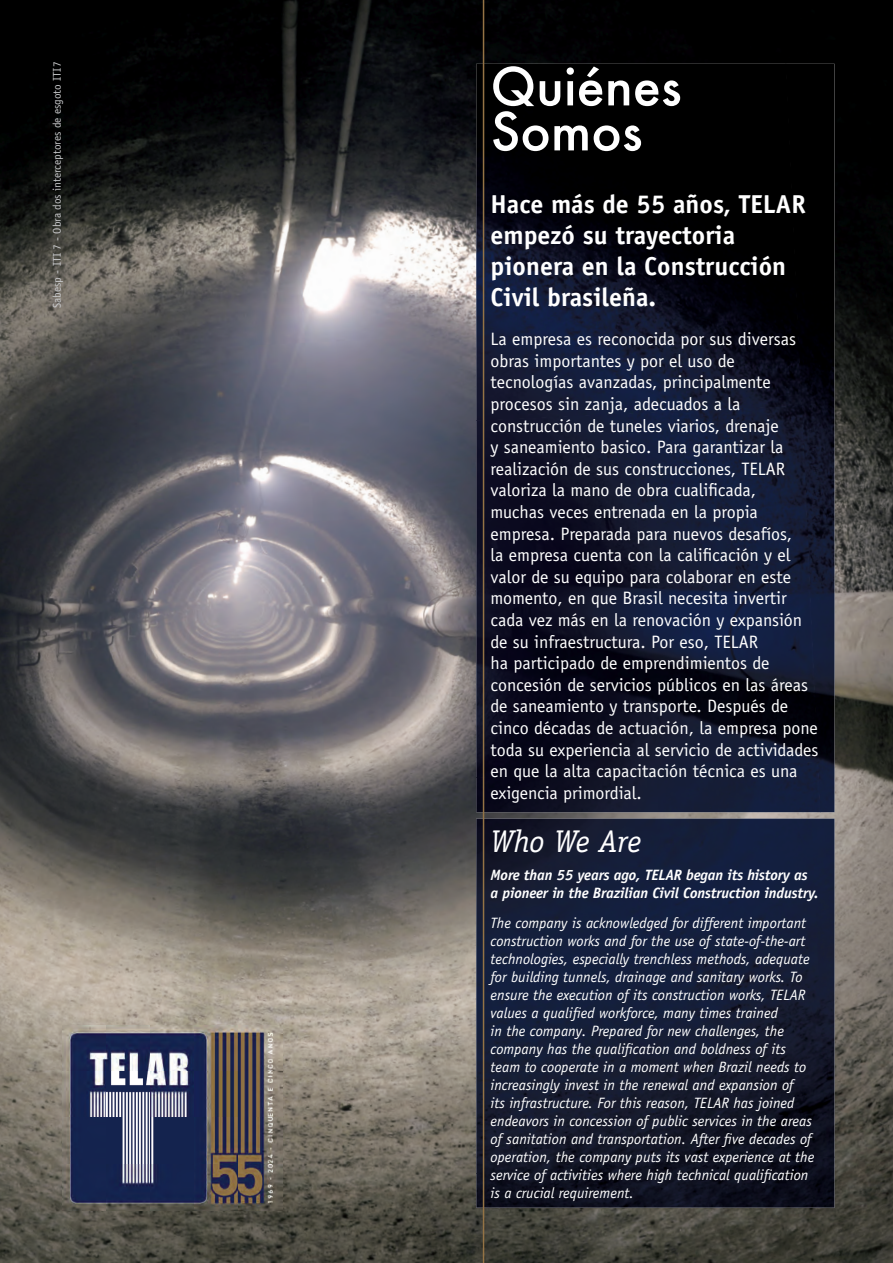
<style>
.page{position:relative;width:893px;height:1263px;background:#fff}
.page>*{position:absolute;margin:0;border:0;box-sizing:border-box;transform-origin:0 0}
.t1{font:500 51px/45px "Futura";color:#fff}
.t2{font:italic 31.5px "Officina Serif Std";letter-spacing:-.02em;color:#fff}
.t3{font:700 25.95px/31.2px "Officina Sans Std";color:#fff}
.t4{font:18px/21.6px "Officina Sans Std";color:#fff}
.t5{font:italic 15px/18px "Officina Sans Std";color:#fff}
.t6{font:italic 700 15px/18px "Officina Sans Std";letter-spacing:-.01em;color:#fff}
.t7{font:11.25px "Officina Sans Std";color:#c7c8ca}
</style>
<div class="page">
<img style="left:0;top:0;width:893px;height:1263px">
<img style="left:62px;top:1025px;width:220px;height:185px">
<img style="left:476px;top:64px;width:309px;height:341px">
<img style="left:785px;top:64px;width:49px;height:748px">
<img style="left:476px;top:405px;width:342px;height:357px">
<img style="left:476px;top:762px;width:344px;height:50px">
<img style="left:476px;top:819px;width:358px;height:338px">
<img style="left:476px;top:1157px;width:358px;height:51px">
<hr style="left:483px;top:0;width:1px;height:1263px;background:#947345">
<p class="t7" style="left:50px;top:308px;width:248px;rotate:-90deg">Sabesp - ITI 7 - Obra dos interceptores de esgoto ITI7</p>
<h1 class="t1" style="left:490px;top:63px;width:193px">Quiénes<br>Somos</h1>
<h3 class="t3" style="left:490px;top:188px;width:317px">Hace más de 55 años, TELAR empezó su trayectoria pionera en la Construcción<br>Civil brasileña.</h3>
<p class="t4" style="left:490px;top:328px;width:330px">La empresa es reconocida por sus diversas obras importantes y por el uso de tecnologías avanzadas, principalmente procesos sin zanja, adecuados a la construcción de tuneles viarios, drenaje<br>y saneamiento basico. Para garantizar la realización de sus construcciones, TELAR valoriza la mano de obra cualificada,<br>muchas veces entrenada en la propia empresa. Preparada para nuevos desafíos,<br>la empresa cuenta con la calificación y el valor de su equipo para colaborar en este momento, en que Brasil necesita invertir cada vez más en la renovación y expansión de su infraestructura. Por eso, TELAR<br>ha participado de emprendimientos de concesión de servicios públicos en las áreas de saneamiento y transporte. Después de cinco décadas de actuación, la empresa pone toda su experiencia al servicio de actividades en que la alta capacitación técnica es una exigencia primordial.</p>
<h2 class="t2" style="left:490px;top:823px;width:153px">Who We Are</h2>
<p class="t6" style="left:490px;top:866px;width:330px">More than 55 years ago, TELAR began its history as a pioneer in the Brazilian Civil Construction industry.</p>
<p class="t5" style="left:490px;top:914px;width:325px">The company is acknowledged for different important construction works and for the use of state-of-the-art technologies, especially trenchless methods, adequate for building tunnels, drainage and sanitary works. To ensure the execution of its construction works, TELAR values a qualified workforce, many times trained<br>in the company. Prepared for new challenges, the company has the qualification and boldness of its team to cooperate in a moment when Brazil needs to increasingly invest in the renewal and expansion of<br>its infrastructure. For this reason, TELAR has joined endeavors in concession of public services in the areas of sanitation and transportation. After five decades of operation, the company puts its vast experience at the service of activities where high technical qualification is a crucial requirement.</p>
</div>
